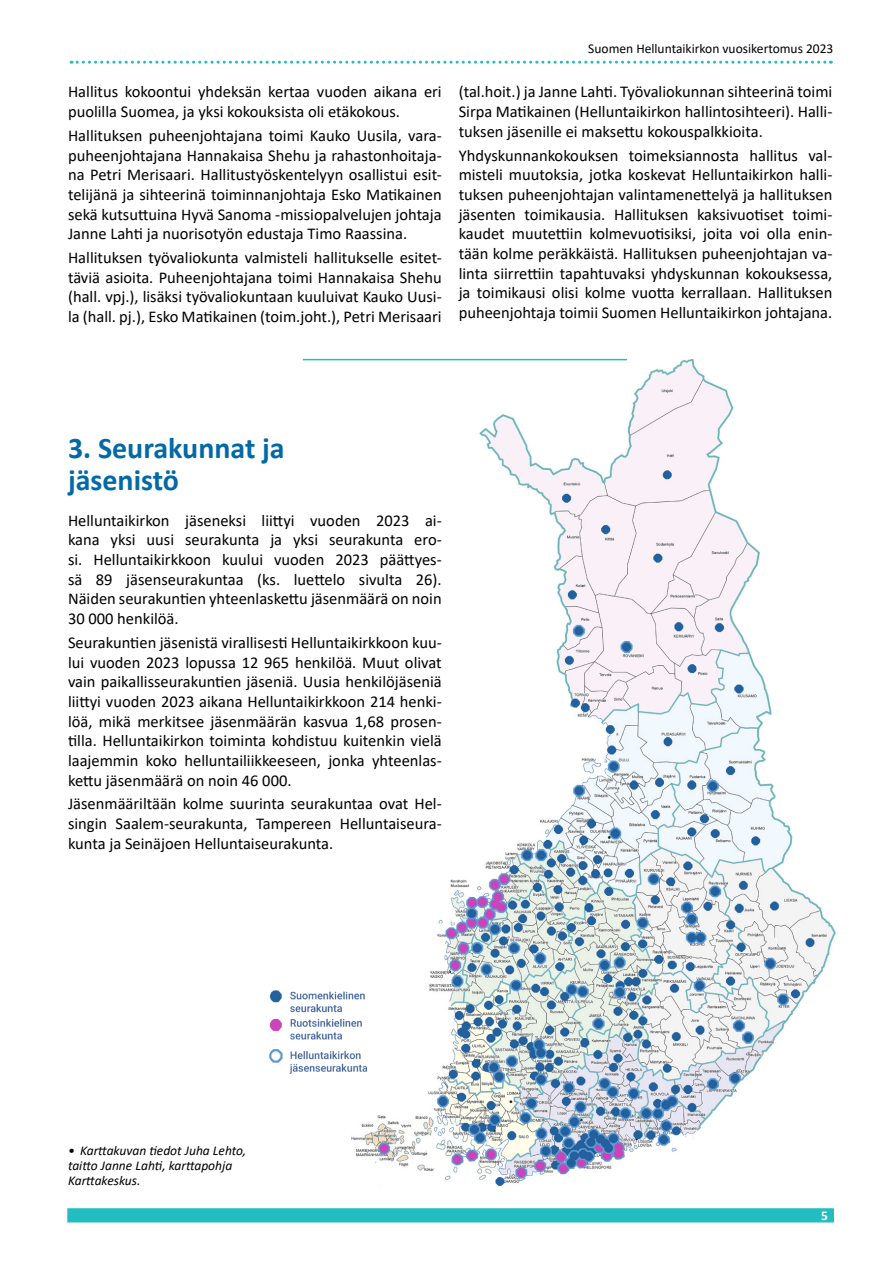
<style>
.page{position:relative;width:893px;height:1263px;background:#fff}
.page>*{position:absolute;margin:0;border:0;box-sizing:border-box;transform-origin:0 0}
.t1{font:700 30px/32.4px "Calibri";color:#0269a6}
.t2{font:16.5px/19.6px "Calibri";color:#000;text-align:justify}
.t3{font:italic 13.5px/15px "Calibri";color:#000}
.t4{font:13.5px "Calibri";color:#000}
.t5{font:700 13.5px "Calibri";color:#fff}
</style>
<div class="page">
<svg style="left:71px;top:61px;width:760px;height:3px"></svg>
<div style="left:68px;top:1209px;width:765px;height:13px;background:#21bdc1"></div>
<img style="left:351px;top:359px;width:485px;height:850px">
<img style="left:269px;top:978px;width:109px;height:110px">
<div style="left:353px;top:497px;width:151px;height:129px;background:#fff"></div>
<hr style="left:303px;top:359px;width:324px;height:1px;background:#21bdc1">
<p class="t2" style="left:68px;top:82px;width:375px">Hallitus kokoontui yhdeksän kertaa vuoden aikana eri puolilla Suomea, ja yksi kokouksista oli etäkokous.</p>
<p class="t2" style="left:68px;top:125px;width:375px">Hallituksen puheenjohtajana toimi Kauko Uusila, vara&shy;puheenjohtajana Hannakaisa Shehu ja rahastonhoitaja&shy;na Petri Merisaari. Hallitustyöskentelyyn osallistui esit&shy;telijänä ja sihteerinä toiminnanjohtaja Esko Matikainen sekä kutsuttuina Hyvä Sanoma -missiopalvelujen johtaja Janne Lahti ja nuorisotyön edustaja Timo Raassina.</p>
<p class="t2" style="left:68px;top:247px;width:375px">Hallituksen työvaliokunta valmisteli hallitukselle esitet&shy;täviä asioita. Puheenjohtajana toimi Hannakaisa Shehu (hall. vpj.), lisäksi työvaliokuntaan kuuluivat Kauko Uusi&shy;la (hall. pj.), Esko Matikainen (toim.joht.), Petri Merisaari</p>
<p class="t4" style="left:588px;top:39px;width:247px">Suomen Helluntaikirkon vuosikertomus 2023</p>
<p class="t2" style="left:459px;top:82px;width:375px">(tal.hoit.) ja Janne Lahti. Työvaliokunnan sihteerinä toimi Sirpa Matikainen (Helluntaikirkon hallintosihteeri). Halli&shy;tuksen jäsenille ei maksettu kokouspalkkioita.</p>
<p class="t2" style="left:459px;top:145px;width:375px">Yhdyskunnankokouksen toimeksiannosta hallitus val&shy;misteli muutoksia, jotka koskevat Helluntaikirkon halli&shy;tuksen puheenjohtajan valintamenettelyä ja hallituksen jäsenten toimikausia. Hallituksen kaksivuotiset toimi&shy;kaudet muutettiin kolmevuotisiksi, joita voi olla enin&shy;tään kolme peräkkäistä. Hallituksen puheenjohtajan va&shy;linta siirrettiin tapahtuvaksi yhdyskunnan kokouksessa, ja toimikausi olisi kolme vuotta kerrallaan. Hallituksen puheenjohtaja toimii Suomen Helluntaikirkon johtajana.</p>
<h1 class="t1" style="left:68px;top:431px;width:218px">3. Seurakunnat ja jäsenistö</h1>
<p class="t2" style="left:68px;top:510px;width:375px">Helluntaikirkon jäseneksi liittyi vuoden 2023 ai&shy;kana yksi uusi seurakunta ja yksi seurakunta ero&shy;si. Helluntaikirkkoon kuului vuoden 2023 päättyes&shy;sä 89 jäsenseurakuntaa (ks. luettelo sivulta 26).<br>Näiden seurakuntien yhteenlaskettu jäsenmäärä on noin 30 000 henkilöä.</p>
<p class="t2" style="left:68px;top:632px;width:375px">Seurakuntien jäsenistä virallisesti Helluntaikirkkoon kuu&shy;lui vuoden 2023 lopussa 12 965 henkilöä. Muut olivat vain paikallisseurakuntien jäseniä. Uusia henkilöjäseniä liittyi vuoden 2023 aikana Helluntaikirkkoon 214 henki&shy;löä, mikä merkitsee jäsenmäärän kasvua 1,68 prosen&shy;tilla. Helluntaikirkon toiminta kohdistuu kuitenkin vielä laajemmin koko helluntailiikkeeseen, jonka yhteenlas&shy;kettu jäsenmäärä on noin 46 000.</p>
<p class="t2" style="left:68px;top:794px;width:375px">Jäsenmääriltään kolme suurinta seurakuntaa ovat Hel&shy;singin Saalem-seurakunta, Tampereen Helluntaiseura&shy;kunta ja Seinäjoen Helluntaiseurakunta.</p>
<p class="t3" style="left:68px;top:1143px;width:180px">• Karttakuvan tiedot Juha Lehto, taitto Janne Lahti, karttapohja<br>Karttakeskus.</p>
<p class="t5" style="left:821px;top:1206px;width:8px">5</p>
</div>
